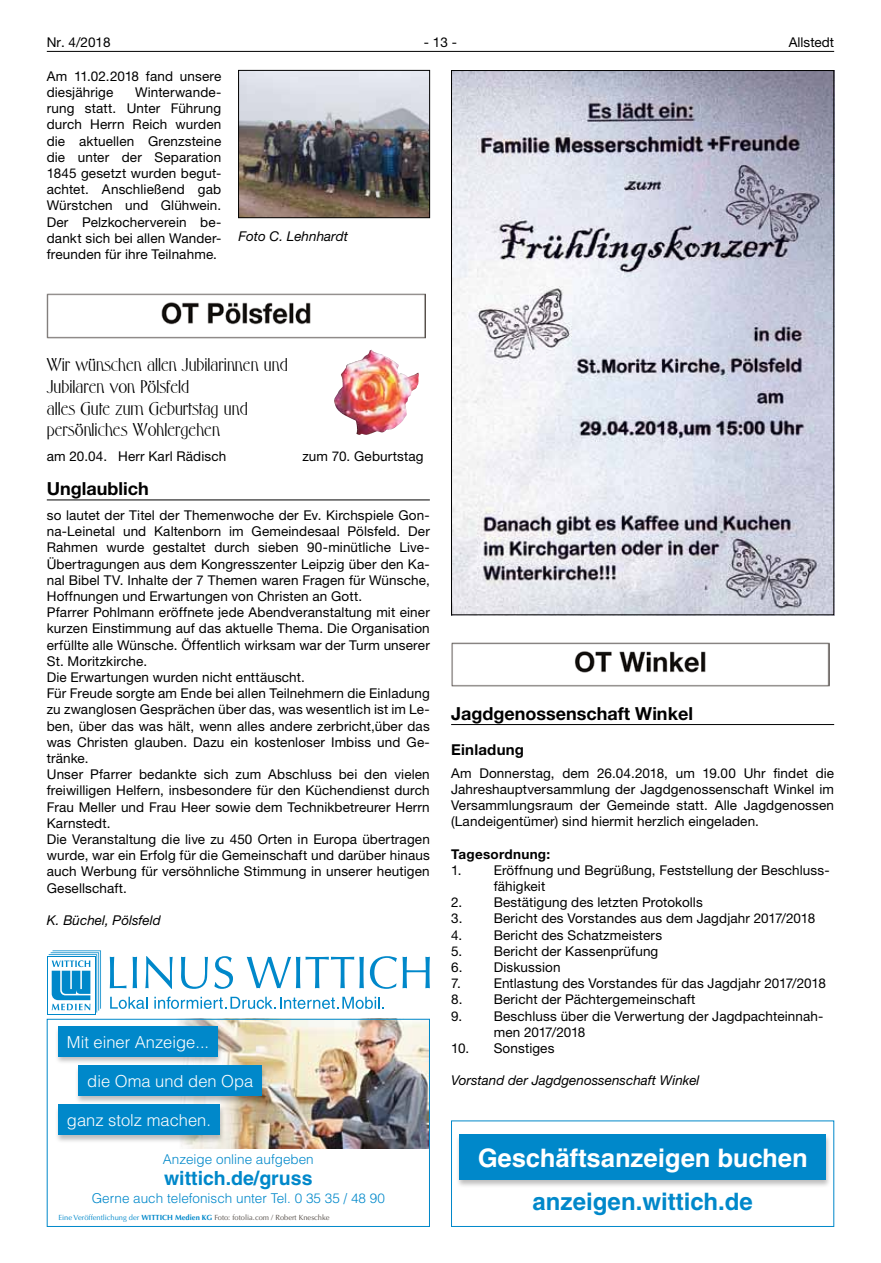
<style>
.page{position:relative;width:881px;height:1263px;background:#fff}
.page>*{position:absolute;margin:0;border:0;box-sizing:border-box;transform-origin:0 0}
.t1{font:700 25.5px "Helvetica LT";color:#fff}
.t2{font:700 24px "Helvetica LT";color:#0088ca}
.t3{font:700 19.5px "Helvetica LT";color:#0088ca}
.t4{font:18px/21.6px "Florentine";color:#000}
.t5{font:700 18px "Helvetica Neue LT";color:#000}
.t6{font:300 16.5px "Helvetica LT";color:#fff}
.t7{font:700 15px "Helvetica Neue LT";letter-spacing:.015em;color:#000}
.t8{font:13.5px/16.2px "Helvetica Neue LT";letter-spacing:.01em;color:#000}
.t9{font:italic 13.5px "Helvetica Neue LT";color:#000}
.t10{font:300 13.5px "Helvetica LT";color:#0088ca}
.t11{font:700 13.5px "Helvetica Neue LT";letter-spacing:.02em;color:#000}
.t12{font:7.5px "Optima LT";color:#544d48}
.s1{color:#0088ca}
.s2{font-weight:700;color:#0088ca}
</style>
<div class="page">
<hr style="left:47px;top:51px;width:786px;height:1px;background:#000">
<img style="left:453px;top:72px;width:378px;height:541px">
<hr style="left:451px;top:724px;width:382px;height:1px;background:#000">
<img style="left:451px;top:642px;width:378px;height:45px">
<hr style="left:47px;top:499px;width:382px;height:1px;background:#000">
<img style="left:47px;top:294px;width:378px;height:44px">
<img style="left:240px;top:72px;width:187px;height:144px">
<div style="left:238px;top:70px;width:191px;height:148px;border:1px solid #000"></div>
<img style="left:334px;top:353px;width:35px;height:63px">
<img style="left:179px;top:1021px;width:248px;height:127px">
<div style="left:47px;top:1019px;width:382px;height:208px;border:1px solid #0088ca"></div>
<div style="left:54px;top:1025px;width:169px;height:40px;background:#000;opacity:.26"></div>
<div style="left:58px;top:1026px;width:159px;height:30px;background:#0088ca"></div>
<div style="left:75px;top:1065px;width:192px;height:39px;background:#000;opacity:.26"></div>
<div style="left:79px;top:1065px;width:183px;height:30px;background:#0088ca"></div>
<div style="left:54px;top:1104px;width:171px;height:40px;background:#000;opacity:.26"></div>
<div style="left:58px;top:1105px;width:161px;height:30px;background:#0088ca"></div>
<svg style="left:110px;top:957px;width:27px;height:31px"></svg>
<svg style="left:145px;top:956px;width:27px;height:33px"></svg>
<svg style="left:181px;top:957px;width:27px;height:32px"></svg>
<svg style="left:214px;top:956px;width:19px;height:33px"></svg>
<svg style="left:247px;top:957px;width:117px;height:31px"></svg>
<svg style="left:370px;top:956px;width:59px;height:33px"></svg>
<svg style="left:47px;top:956px;width:2px;height:58px"></svg>
<div style="left:48px;top:957px;width:46px;height:56px;background:#fff"></div>
<svg style="left:49px;top:950px;width:52px;height:62px"></svg>
<svg style="left:110px;top:997px;width:37px;height:12px"></svg>
<svg style="left:154px;top:996px;width:230px;height:13px"></svg>
<div style="left:451px;top:1120px;width:382px;height:107px;border:1px solid #0088ca"></div>
<div style="left:455px;top:1134px;width:375px;height:54px;background:#000;opacity:.26"></div>
<div style="left:459px;top:1134px;width:366px;height:45px;background:#0088ca"></div>
<p class="t8" style="left:47px;top:34px;width:65px">Nr. 4/2018</p>
<p class="t8" style="left:424px;top:34px;width:35px">- 13 -</p>
<p class="t8" style="left:788px;top:34px;width:47px">Allstedt</p>
<p class="t8" style="left:47px;top:68px;width:176px">Am 11.02.2018 fand unsere diesjährige</p>
<p class="t8" style="left:47px;top:84px;width:176px;text-align:justify;text-indent:88px">Winterwande&shy;rung statt. Unter Führung durch Herrn Reich wurden die aktuellen Grenzsteine die unter der Separation 1845 gesetzt wurden begut&shy;achtet. Anschließend gab Würstchen und Glühwein.<br>Der Pelzkocherverein be&shy;dankt sich bei allen Wander&shy;freunden für ihre Teilnahme.</p>
<p class="t9" style="left:238px;top:228px;width:111px">Foto C. Lehnhardt</p>
<h3 class="t4" style="left:47px;top:354px;width:242px">Wir wünschen allen Jubilarinnen und<br>Jubilaren von Pölsfeld<br>alles Gute zum Geburtstag und persönliches Wohlergehen</h3>
<p class="t8" style="left:47px;top:448px;width:181px">am 20.04. Herr Karl Rädisch</p>
<p class="t8" style="left:302px;top:448px;width:123px">zum 70. Geburtstag</p>
<h3 class="t5" style="left:47px;top:478px;width:103px">Unglaublich</h3>
<p class="t8" style="left:47px;top:507px;width:384px">so lautet der Titel der Themenwoche der Ev. Kirchspiele Gon&shy;na-Leinetal und Kaltenborn im Gemeindesaal Pölsfeld. Der Rahmen wurde gestaltet durch sieben 90-minütliche Live-Übertragungen aus dem Kongresszenter Leipzig über den Ka&shy;nal Bibel TV. Inhalte der 7 Themen waren Fragen für Wünsche, Hoffnungen und Erwartungen von Christen an Gott.<br>Pfarrer Pohlmann eröffnete jede Abendveranstaltung mit einer kurzen Einstimmung auf das aktuelle Thema. Die Organisation erfüllte alle Wünsche. Öffentlich wirksam war der Turm unserer St. Moritzkirche.<br>Die Erwartungen wurden nicht enttäuscht.<br>Für Freude sorgte am Ende bei allen Teilnehmern die Einladung zu zwanglosen Gesprächen über das, was wesentlich ist im Le&shy;ben, über das was hält, wenn alles andere zerbricht,über das was Christen glauben. Dazu ein kostenloser Imbiss und Ge&shy;tränke.<br>Unser Pfarrer bedankte sich zum Abschluss bei den vielen freiwilligen Helfern, insbesondere für den Küchendienst durch Frau Meller und Frau Heer sowie dem Technikbetreurer Herrn Karnstedt.<br>Die Veranstaltung die live zu 450 Orten in Europa übertragen wurde, war ein Erfolg für die Gemeinschaft und darüber hinaus auch Werbung für versöhnliche Stimmung in unserer heutigen Gesellschaft.</p>
<p class="t9" style="left:47px;top:912px;width:116px">K. Büchel, Pölsfeld</p>
<p class="t6" style="left:67px;top:1031px;width:144px">Mit einer Anzeige...</p>
<p class="t6" style="left:87px;top:1071px;width:167px">die Oma und den Opa</p>
<p class="t6" style="left:67px;top:1110px;width:145px">ganz stolz machen.</p>
<p class="t10" style="left:163px;top:1151px;width:152px">Anzeige online aufgeben</p>
<h3 class="t3" style="left:164px;top:1167px;width:150px">wittich.de/gruss</h3>
<p class="t10" style="left:92px;top:1190px;width:294px">Gerne auch telefonisch unter Tel. 0 35 35 / 48 90</p>
<p class="t12" style="left:58px;top:1213px;width:272px"><span class="s1">Eine Veröffentlichung der</span> <span class="s2">WITTICH Medien KG</span> Foto: fotolia.com / Robert Kneschke</p>
<h3 class="t5" style="left:451px;top:702px;width:243px">Jagdgenossenschaft Winkel</h3>
<p class="t7" style="left:451px;top:740px;width:74px">Einladung</p>
<p class="t8" style="left:451px;top:764px;width:384px;text-align:justify">Am Donnerstag, dem 26.04.2018, um 19.00 Uhr findet die Jahreshauptversammlung der Jagdgenossenschaft Winkel im Versammlungsraum der Gemeinde statt. Alle Jagdgenossen (Landeigentümer) sind hiermit herzlich eingeladen.</p>
<p class="t11" style="left:451px;top:845px;width:100px">Tagesordnung:</p>
<p class="t8" style="left:493px;top:862px;width:337px;text-indent:-43px">1. Eröffnung und Begrüßung, Feststellung der Beschluss&shy;fähigkeit</p>
<p class="t8" style="left:451px;top:894px;width:253px">2. Bestätigung des letzten Protokolls</p>
<p class="t8" style="left:451px;top:910px;width:365px">3. Bericht des Vorstandes aus dem Jagdjahr 2017/2018</p>
<p class="t8" style="left:451px;top:926px;width:212px">4. Bericht des Schatzmeisters</p>
<p class="t8" style="left:451px;top:943px;width:209px">5. Bericht der Kassenprüfung</p>
<p class="t8" style="left:451px;top:959px;width:111px">6. Diskussion<br>7.</p>
<p class="t8" style="left:493px;top:975px;width:333px">Entlastung des Vorstandes für das Jagdjahr 2017/2018</p>
<p class="t8" style="left:451px;top:991px;width:246px">8. Bericht der Pächtergemeinschaft</p>
<p class="t8" style="left:493px;top:1007px;width:331px;text-indent:-43px">9. Beschluss über die Verwertung der Jagdpachteinnah&shy;men 2017/2018</p>
<p class="t8" style="left:451px;top:1040px;width:105px">10. Sonstiges</p>
<p class="t9" style="left:451px;top:1072px;width:250px">Vorstand der Jagdgenossenschaft Winkel</p>
<h1 class="t1" style="left:477px;top:1142px;width:332px">Geschäftsanzeigen buchen</h1>
<h2 class="t2" style="left:532px;top:1187px;width:222px">anzeigen.wittich.de</h2>
</div>
